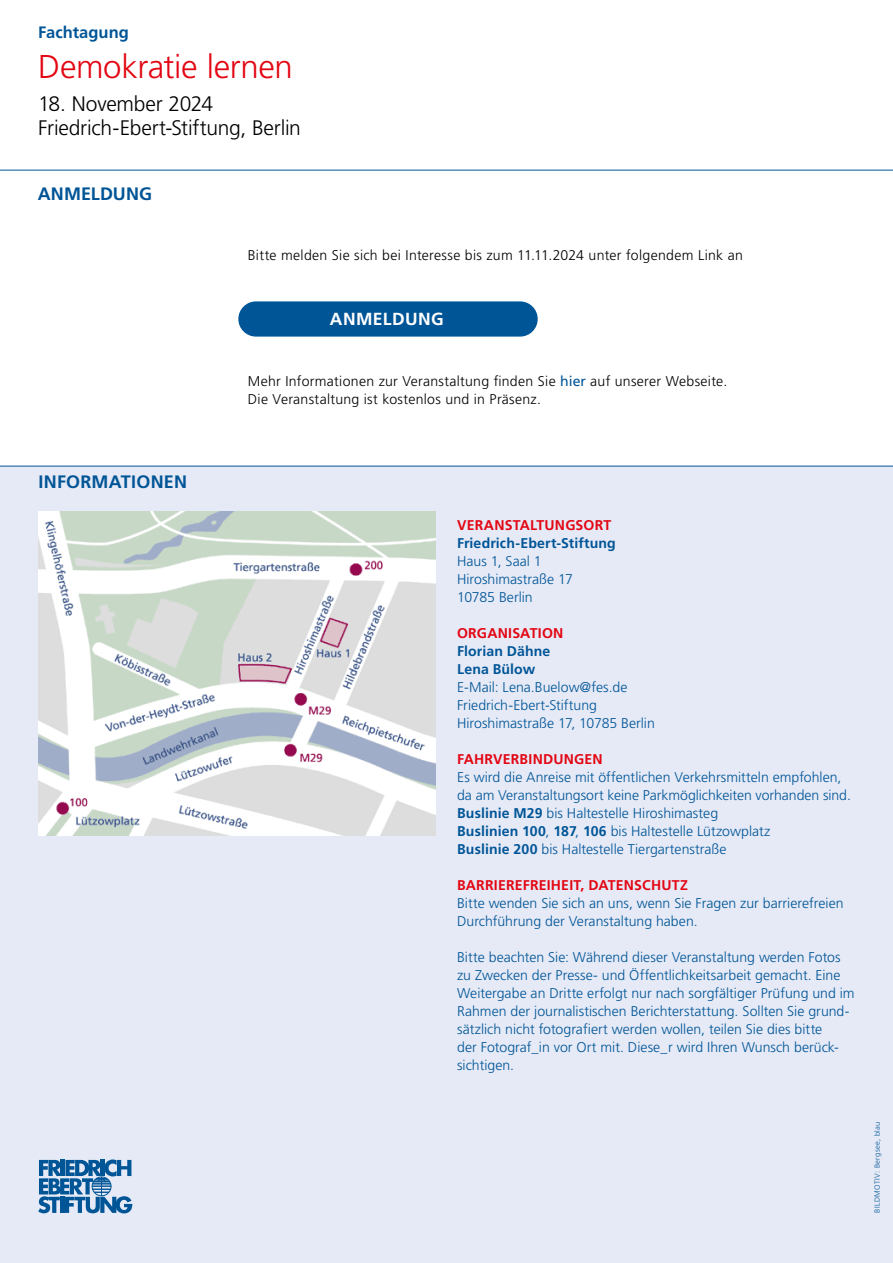
<style>
.page{position:relative;width:893px;height:1263px;background:#fff}
.page>*{position:absolute;margin:0;border:0;box-sizing:border-box;transform-origin:0 0}
.h3_Zwischenueberschrift_fett{font:300 33px "Frutiger LT Pro";letter-spacing:-.01em;color:#e30613}
.h3_Zwischenueberschrift_fett-2{font:300 21px/24px "Frutiger LT Pro";letter-spacing:-.01em;color:#000}
.t1{font:700 18px "Frutiger LT Pro";letter-spacing:.01em;color:#005597}
.t2{font:700 17.55px "Frutiger LT Pro";letter-spacing:.025em;color:#fff}
.h3_Zwischenueberschrift_fett-3{font:700 16.5px "Frutiger LT Pro";letter-spacing:.005em;color:#005597}
.t3{font:300 14.1px/18px "Frutiger LT Pro";color:#005597}
.t4{font:300 14.1px "Frutiger LT Pro";letter-spacing:.02em;color:#000}
.t5{font:700 14.1px "Frutiger LT Pro";letter-spacing:.015em;color:#e30613}
.t6{font:700 14.1px/18px "Frutiger LT Pro";letter-spacing:.005em;color:#005597}
.t7{font:300 7.5px "Frutiger LT Pro";letter-spacing:.05em;color:#005597}
.s1{font-weight:400;color:#005597}
.s2{font-weight:300}
.s3{font-weight:700}
</style>
<div class="page">
<div style="left:238px;top:301px;width:300px;height:36px;background:#005597;border-radius:18px"></div>
<div style="left:0;top:466px;width:893px;height:797px;background:#e6eaf6"></div>
<img style="left:38px;top:512px;width:398px;height:324px">
<svg style="left:38px;top:1159px;width:94px;height:54px;background:#6093be"></svg>
<hr style="left:0;top:170px;width:893px;height:1px;background:#005597">
<h2 class="h3_Zwischenueberschrift_fett-3" style="left:38px;top:22px;width:92px">Fachtagung</h2>
<h2 class="h3_Zwischenueberschrift_fett" style="left:38px;top:48px;width:256px">Demokratie lernen</h2>
<h2 class="h3_Zwischenueberschrift_fett-2" style="left:38px;top:92px;width:264px">18. November 2024<br>Friedrich-Ebert-Stiftung, Berlin</h2>
<p class="t1" style="left:38px;top:183px;width:116px">ANMELDUNG</p>
<p class="t4" style="left:248px;top:246px;width:496px">Bitte melden Sie sich bei Interesse bis zum 11.11.2024 unter folgendem Link an</p>
<p class="t2" style="left:330px;top:308px;width:115px">ANMELDUNG</p>
<p class="t4" style="left:248px;top:372px;width:481px">Mehr Informationen zur Veranstaltung finden Sie <span class="s1">hier</span> auf unserer Webseite.</p>
<p class="t4" style="left:248px;top:390px;width:295px">Die Veranstaltung ist kostenlos und in Präsenz.</p>
<p class="t1" style="left:38px;top:471px;width:150px">INFORMATIONEN</p>
<p class="t5" style="left:457px;top:516px;width:156px">VERANSTALTUNGSORT</p>
<p class="t6" style="left:457px;top:534px;width:160px">Friedrich-Ebert-Stiftung<br><span class="s2">Haus 1, Saal 1</span></p>
<p class="t3" style="left:457px;top:570px;width:117px">Hiroshimastraße 17</p>
<p class="t3" style="left:457px;top:588px;width:77px">10785 Berlin</p>
<p class="t5" style="left:457px;top:624px;width:108px">ORGANISATION</p>
<p class="t6" style="left:457px;top:642px;width:95px">Florian Dähne</p>
<p class="t3" style="left:457px;top:660px;width:172px"><span class="s3">Lena Bülow<br></span>E-Mail: Lena.Buelow@fes.de</p>
<p class="t3" style="left:457px;top:696px;width:199px">Friedrich-Ebert-Stiftung<br>Hiroshimastraße 17, 10785 Berlin</p>
<p class="t5" style="left:457px;top:750px;width:147px">FAHRVERBINDUNGEN</p>
<p class="t3" style="left:457px;top:768px;width:395px">Es wird die Anreise mit öffentlichen Verkehrsmitteln empfohlen, da am Veranstaltungsort keine Parkmöglichkeiten vorhanden sind.<br><span class="s3">Buslinie M29</span> bis Haltestelle Hiroshimasteg</p>
<p class="t3" style="left:457px;top:822px;width:315px"><span class="s3">Buslinien 100</span>, <span class="s3">187</span>, <span class="s3">106</span> bis Haltestelle Lützowplatz</p>
<p class="t3" style="left:457px;top:840px;width:271px"><span class="s3">Buslinie 200</span> bis Haltestelle Tiergartenstraße</p>
<p class="t5" style="left:457px;top:876px;width:232px">BARRIEREFREIHEIT, DATENSCHUTZ</p>
<p class="t3" style="left:457px;top:894px;width:388px">Bitte wenden Sie sich an uns, wenn Sie Fragen zur barrierefreien<br>Durchführung der Veranstaltung haben.</p>
<p class="t3" style="left:457px;top:948px;width:399px">Bitte beachten Sie: Während dieser Veranstaltung werden Fotos zu Zwecken der Presse- und Öffentlichkeitsarbeit gemacht. Eine Weitergabe an Dritte erfolgt nur nach sorgfältiger Prüfung und im Rahmen der journalistischen Berichterstattung. Sollten Sie grund&shy;sätzlich nicht fotografiert werden wollen, teilen Sie dies bitte<br>der Fotograf_in vor Ort mit. Diese_r wird Ihren Wunsch berück&shy;sichtigen.</p>
<p class="t7" style="left:873px;top:1213px;width:93px;rotate:-90deg">BILDMOTIV: Bergsee, blau</p>
</div>
